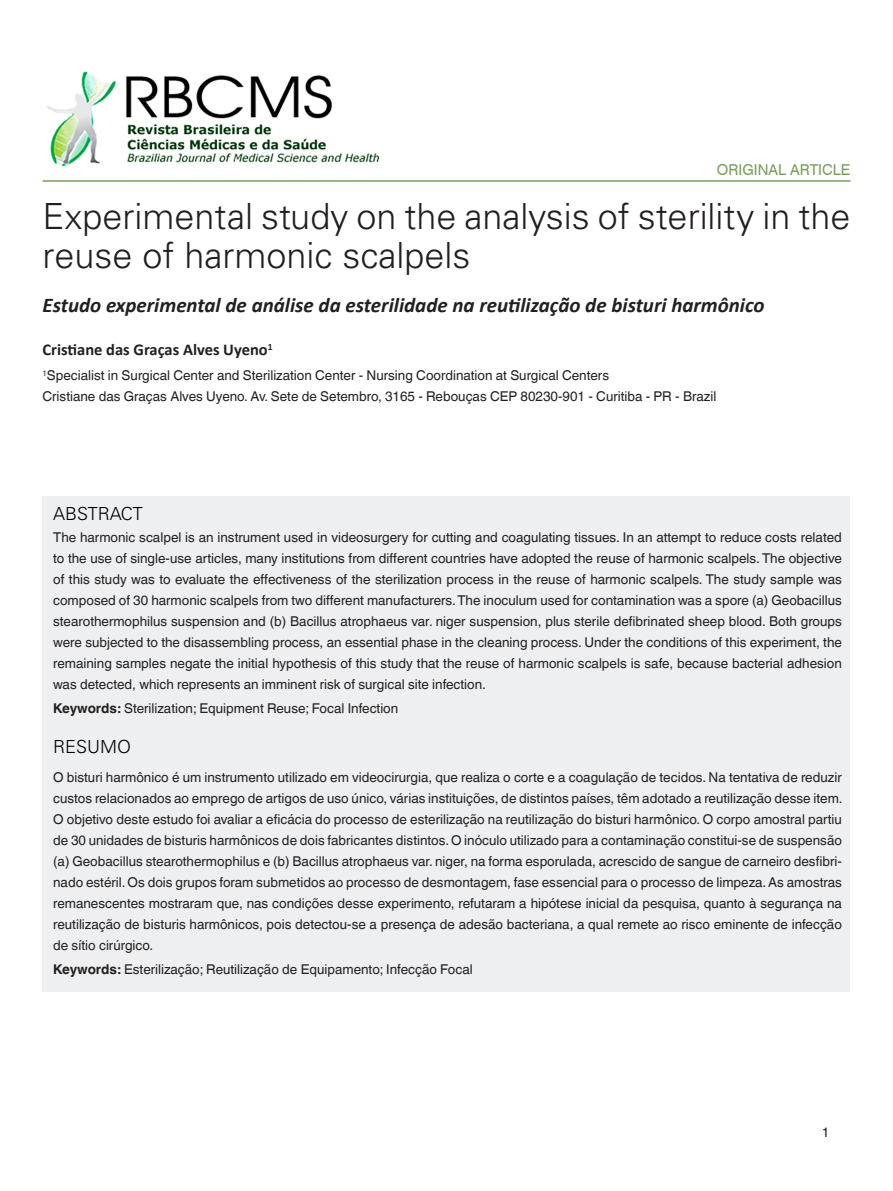
<style>
.page{position:relative;width:893px;height:1191px;background:#fff}
.page>*{position:absolute;margin:0;border:0;box-sizing:border-box;transform-origin:0 0}
.Título{font:300 36px/39px "Univers LT Std";color:#231f20}
.Título_traduzido{font:italic 700 21px "Calibri";color:#231f20}
.Título_resumo{font:300 18px "Univers LT Std";color:#000}
.Autor{font:700 16.5px "Calibri";color:#231f20}
.t1{font:15px "Swiss 721 BT";color:#789f5a}
.Resumo{font:13.5px/21px "Helvetica World";color:#231f20;text-align:justify}
.Afiliacao{font:13.5px "Helvetica World";color:#231f20}
.Key_words{font:13.5px "Helvetica World";color:#231f20}
.s1{font-weight:700}
</style>
<div class="page">
<img style="left:46px;top:71px;width:333px;height:96px">
<hr style="left:42px;top:180px;width:808px;height:2px;background:#789f5a">
<div style="left:43px;top:496px;width:807px;height:496px;background:#edeff0"></div>
<p class="t1" style="left:717px;top:159px;width:135px">ORIGINAL ARTICLE</p>
<p class="Título" style="left:42px;top:197px;width:809px">Experimental study on the analysis of sterility in the reuse of harmonic scalpels</p>
<p class="Título_traduzido" style="left:42px;top:290px;width:724px">Estudo experimental de análise da esterilidade na reutilização de bisturi harmônico</p>
<p class="Autor" style="left:43px;top:338px;width:232px">Cristiane das Graças Alves Uyeno<sup>1</sup></p>
<p class="Afiliacao" style="left:42px;top:367px;width:568px"><sup>1</sup>Specialist in Surgical Center and Sterilization Center - Nursing Coordination at Surgical Centers</p>
<p class="Afiliacao" style="left:42px;top:388px;width:675px">Cristiane das Graças Alves Uyeno. Av. Sete de Setembro, 3165 - Rebouças CEP 80230-901 - Curitiba - PR - Brazil</p>
<p class="Título_resumo" style="left:53px;top:502px;width:91px">ABSTRACT</p>
<p class="Resumo" style="left:53px;top:526px;width:790px">The harmonic scalpel is an instrument used in videosurgery for cutting and coagulating tissues. In an attempt to reduce costs related to the use of single-use articles, many institutions from different countries have adopted the reuse of harmonic scalpels. The objective of this study was to evaluate the effectiveness of the sterilization process in the reuse of harmonic scalpels. The study sample was composed of 30 harmonic scalpels from two different manufacturers. The inoculum used for contamination was a spore (a) Geobacillus stearothermophilus suspension and (b) Bacillus atrophaeus var. niger suspension, plus sterile defibrinated sheep blood. Both groups were subjected to the disassembling process, an essential phase in the cleaning process. Under the conditions of this experiment, the remaining samples negate the initial hypothesis of this study that the reuse of harmonic scalpels is safe, because bacterial adhesion was detected, which represents an imminent risk of surgical site infection.</p>
<p class="Key_words" style="left:53px;top:700px;width:347px"><span class="s1">Keywords:</span> Sterilization; Equipment Reuse; Focal Infection</p>
<p class="Título_resumo" style="left:53px;top:736px;width:79px">RESUMO</p>
<p class="Resumo" style="left:53px;top:766px;width:791px">O bisturi harmônico é um instrumento utilizado em videocirurgia, que realiza o corte e a coagulação de tecidos. Na tentativa de reduzir custos relacionados ao emprego de artigos de uso único, várias instituições, de distintos países, têm adotado a reutilização desse item.<br>O objetivo deste estudo foi avaliar a eficácia do processo de esterilização na reutilização do bisturi harmônico. O corpo amostral partiu de 30 unidades de bisturis harmônicos de dois fabricantes distintos. O inóculo utilizado para a contaminação constitui-se de suspensão (a) Geobacillus stearothermophilus e (b) Bacillus atrophaeus var. niger, na forma esporulada, acrescido de sangue de carneiro desfibri&shy;nado estéril. Os dois grupos foram submetidos ao processo de desmontagem, fase essencial para o processo de limpeza. As amostras remanescentes mostraram que, nas condições desse experimento, refutaram a hipótese inicial da pesquisa, quanto à segurança na reutilização de bisturis harmônicos, pois detectou-se a presença de adesão bacteriana, a qual remete ao risco eminente de infecção de sítio cirúrgico.</p>
<p class="Key_words" style="left:53px;top:961px;width:421px"><span class="s1">Keywords:</span> Esterilização; Reutilização de Equipamento; Infecção Focal</p>
<p class="Resumo" style="left:822px;top:1121px;width:9px">1</p>
</div>
